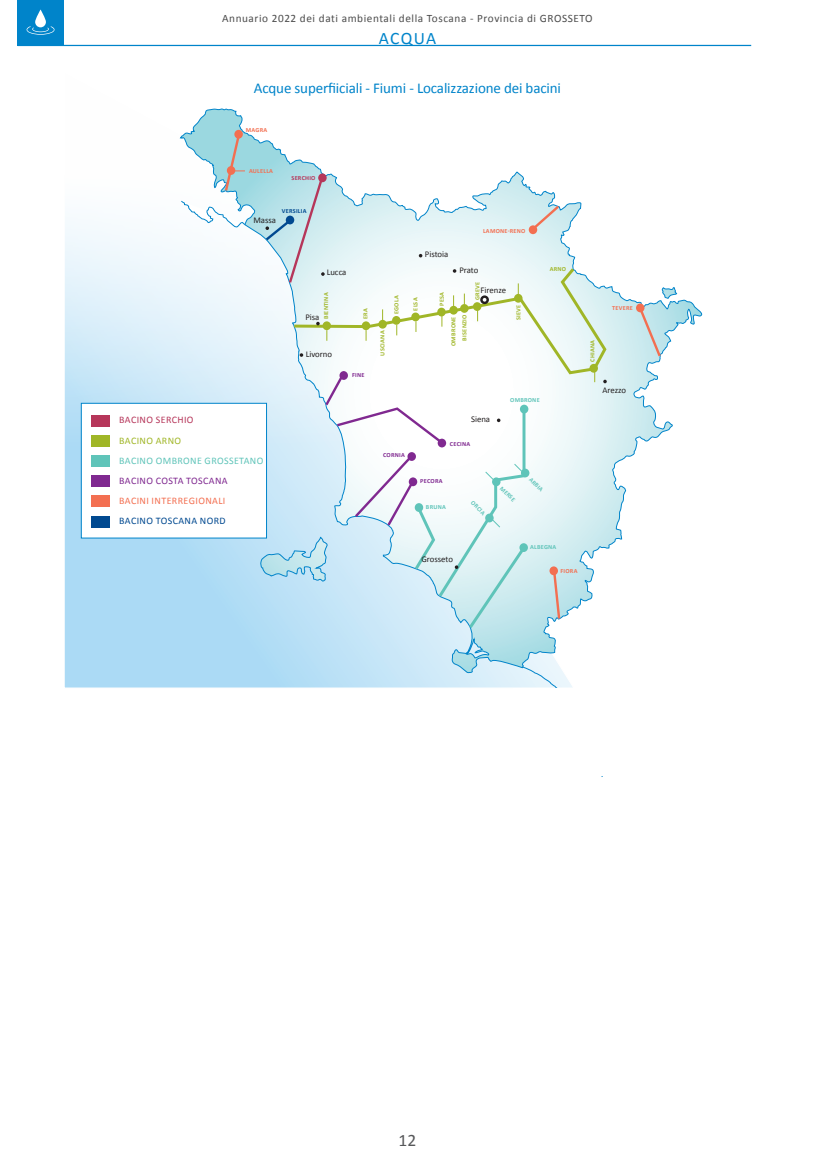
<style>
.page{position:relative;width:815px;height:1170px;background:#fff}
.page>*{position:absolute;margin:0;border:0;box-sizing:border-box;transform-origin:0 0}
.t1{font:17.5px "Calibri";letter-spacing:.07em;color:#0084ca}
.t2{font:17.5px "Calibri";color:#57585a}
.t3{font:15px "Calibri";letter-spacing:-.01em;color:#0084ca}
.t4{font:11.25px "Calibri";letter-spacing:.05em;color:#4c4c4c}
.t5{font:10px "Calibri";letter-spacing:.04em;color:#5fc4b9}
.t6{font:10px "Calibri";letter-spacing:.04em;color:#f36f51}
.t7{font:10px "Calibri";letter-spacing:.04em;color:#802990}
.t8{font:10px "Calibri";letter-spacing:.04em;color:#014990}
.t9{font:10px "Calibri";letter-spacing:.04em;color:#b6365a}
.t10{font:10px "Calibri";letter-spacing:.04em;color:#a0b627}
.t11{font:8.75px "Calibri";color:#231f20}
.t12{font:700 6.25px "Calibri";letter-spacing:.04em;color:#a0b627}
.t13{font:700 6.25px "Calibri";letter-spacing:.04em;color:#5fc4b9}
.t14{font:700 6.25px "Calibri";letter-spacing:.04em;color:#f36f51}
.t15{font:700 6.25px "Calibri";letter-spacing:.04em;color:#802990}
.t16{font:700 6.25px "Calibri";letter-spacing:.04em;color:#014990}
.t17{font:700 6.25px "Calibri";letter-spacing:.04em;color:#b6365a}
</style>
<div class="page">
<div style="left:18px;top:0;width:46px;height:46px;background:#0084ca"></div>
<svg style="left:27px;top:26px;width:28px;height:9px"></svg>
<svg style="left:35px;top:10px;width:11px;height:17px"></svg>
<hr style="left:18px;top:45px;width:733px;height:1px;background:#0084ca">
<svg style="left:64px;top:220px;width:93px;height:468px;background:#c5e5f7"></svg>
<svg style="left:157px;top:108px;width:546px;height:580px"></svg>
<div style="left:234px;top:130px;width:9px;height:9px;background:#f36f51;border-radius:50%"></div>
<svg style="left:638px;top:306px;width:25px;height:53px"></svg>
<div style="left:636px;top:303px;width:8px;height:9px;background:#f36f51;border-radius:50%"></div>
<svg style="left:223px;top:134px;width:22px;height:59px"></svg>
<svg style="left:263px;top:171px;width:345px;height:460px"></svg>
<div style="left:480px;top:295px;width:9px;height:9px;border:2px solid #231f20;border-radius:50%"></div>
<svg style="left:180px;top:200px;width:66px;height:29px"></svg>
<svg style="left:521px;top:665px;width:82px;height:112px"></svg>
<div style="left:81px;top:403px;width:186px;height:135px;background:#fff;border:1px solid #0084ca"></div>
<div style="left:92px;top:415px;width:18px;height:12px;background:#b6365a"></div>
<div style="left:92px;top:455px;width:18px;height:12px;background:#5fc4b9"></div>
<div style="left:92px;top:435px;width:18px;height:12px;background:#a0b627"></div>
<div style="left:92px;top:475px;width:18px;height:12px;background:#802990"></div>
<div style="left:92px;top:495px;width:18px;height:11px;background:#f36f51"></div>
<div style="left:92px;top:516px;width:18px;height:11px;background:#014990"></div>
<div style="left:513px;top:688px;width:92px;height:88px;background:#fff"></div>
<h3 class="t4" style="left:222px;top:12px;width:372px">Annuario 2022 dei dati ambientali della Toscana - Provincia di GROSSETO</h3>
<h1 class="t1" style="left:379px;top:27px;width:59px">ACQUA</h1>
<p class="t3" style="left:254px;top:78px;width:309px">Acque superfiiciali - Fiumi - Localizzazione dei bacini</p>
<p class="t14" style="left:246px;top:126px;width:23px">MAGRA</p>
<p class="t14" style="left:249px;top:167px;width:25px">AULELLA</p>
<p class="t17" style="left:291px;top:173px;width:26px">SERCHIO</p>
<p class="t16" style="left:282px;top:207px;width:26px">VERSILIA</p>
<p class="t11" style="left:253px;top:214px;width:24px">Massa</p>
<p class="t9" style="left:119px;top:414px;width:76px">BACINO SERCHIO</p>
<p class="t5" style="left:119px;top:454px;width:146px">BACINO OMBRONE GROSSETANO</p>
<p class="t10" style="left:119px;top:434px;width:64px">BACINO ARNO</p>
<p class="t7" style="left:119px;top:474px;width:110px">BACINO COSTA TOSCANA</p>
<p class="t6" style="left:119px;top:494px;width:108px">BACINI INTERREGIONALI</p>
<p class="t8" style="left:119px;top:515px;width:108px">BACINO TOSCANA NORD</p>
<p class="t11" style="left:327px;top:267px;width:21px">Lucca</p>
<p class="t12" style="left:322px;top:319px;width:28px;rotate:-90deg">BIENTINA</p>
<p class="t11" style="left:305px;top:311px;width:16px">Pisa</p>
<p class="t11" style="left:306px;top:349px;width:28px">Livorno</p>
<p class="t12" style="left:361px;top:319px;width:12px;rotate:-90deg">ERA</p>
<p class="t15" style="left:352px;top:371px;width:14px">FINE</p>
<p class="t12" style="left:379px;top:356px;width:27px;rotate:-90deg">USCIANA</p>
<p class="t11" style="left:425px;top:249px;width:25px">Pistoia</p>
<p class="t14" style="left:483px;top:227px;width:44px">LAMONE-RENO</p>
<p class="t11" style="left:459px;top:264px;width:20px">Prato</p>
<p class="t12" style="left:392px;top:314px;width:20px;rotate:-90deg">EGOLA</p>
<p class="t12" style="left:411px;top:311px;width:15px;rotate:-90deg">ELSA</p>
<p class="t12" style="left:438px;top:305px;width:15px;rotate:-90deg">PESA</p>
<p class="t12" style="left:473px;top:300px;width:20px;rotate:-90deg">GREVE</p>
<p class="t11" style="left:481px;top:284px;width:27px">Firenze</p>
<p class="t12" style="left:460px;top:340px;width:27px;rotate:-90deg">BISENZIO</p>
<p class="t12" style="left:450px;top:346px;width:31px;rotate:-90deg">OMBRONE</p>
<p class="t12" style="left:514px;top:320px;width:17px;rotate:-90deg">SIEVE</p>
<p class="t12" style="left:550px;top:265px;width:18px">ARNO</p>
<p class="t15" style="left:383px;top:451px;width:23px">CORNIA</p>
<p class="t11" style="left:471px;top:413px;width:21px">Siena</p>
<p class="t15" style="left:450px;top:439px;width:22px">CECINA</p>
<p class="t13" style="left:510px;top:396px;width:31px">OMBRONE</p>
<p class="t15" style="left:420px;top:477px;width:24px">PECORA</p>
<p class="t13" style="left:426px;top:503px;width:21px">BRUNA</p>
<p class="t11" style="left:421px;top:553px;width:33px">Grosseto</p>
<p class="t13" style="left:475px;top:498px;width:19px;rotate:45deg">ORCIA</p>
<p class="t13" style="left:504px;top:484px;width:20px;rotate:45deg">MERSE</p>
<p class="t13" style="left:533px;top:475px;width:19px;rotate:45deg">ARBIA</p>
<p class="t13" style="left:530px;top:543px;width:28px">ALBEGNA</p>
<p class="t14" style="left:560px;top:566px;width:19px">FIORA</p>
<p class="t12" style="left:588px;top:362px;width:23px;rotate:-90deg">CHIANA</p>
<p class="t14" style="left:612px;top:304px;width:22px">TEVERE</p>
<p class="t11" style="left:602px;top:385px;width:25px">Arezzo</p>
<p class="t2" style="left:399px;top:1129px;width:19px">12</p>
</div>
